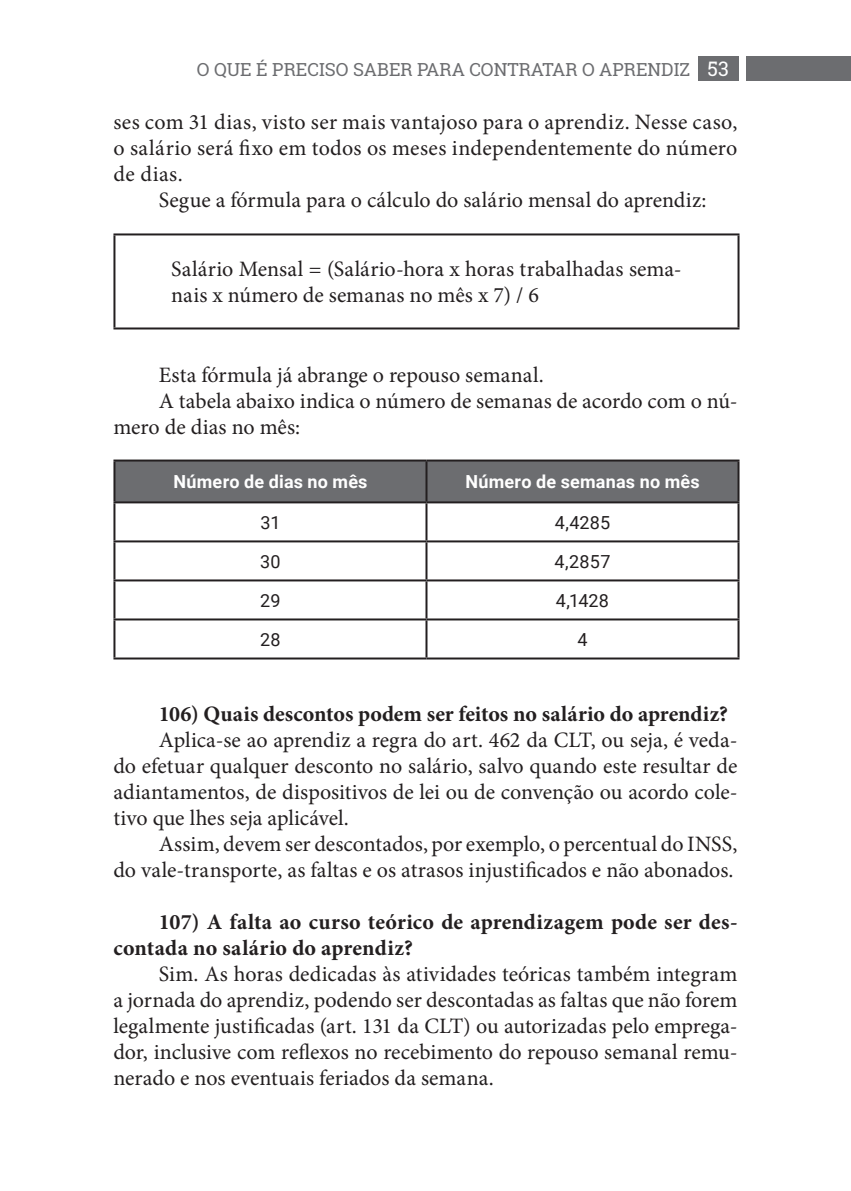
<style>
.page{position:relative;width:851px;height:1191px;background:#fff}
.page>*{position:absolute;margin:0;border:0;box-sizing:border-box;transform-origin:0 0}
.t1{font:22px/26px "Minion Pro";color:#231f20;text-align:justify}
.t2{font:700 22px/26px "Minion Pro";letter-spacing:.005em;color:#231f20}
.t3{font:18px "Roboto Slab";color:#6c6d70}
.t4{font:700 18px "Roboto";letter-spacing:.01em;color:#fff}
.t5{font:18px "Roboto";letter-spacing:.01em;color:#231f20}
.s1{font-size:20px;color:#fff}
</style>
<div class="page">
<div style="left:746px;top:56px;width:104px;height:25px;background:#6c6d70"></div>
<div style="left:697px;top:56px;width:41px;height:25px;background:#6c6d70"></div>
<hr style="left:113px;top:233px;width:626px;height:2px;background:#231f20">
<hr style="left:113px;top:235px;width:2px;height:92px;background:#231f20">
<hr style="left:737px;top:235px;width:2px;height:92px;background:#231f20">
<hr style="left:113px;top:327px;width:626px;height:2px;background:#231f20">
<div style="left:115px;top:461px;width:622px;height:40px;background:#6c6d70"></div>
<hr style="left:425px;top:503px;width:2px;height:37px;background:#231f20">
<hr style="left:113px;top:540px;width:313px;height:2px;background:#231f20">
<hr style="left:426px;top:540px;width:313px;height:2px;background:#231f20">
<hr style="left:425px;top:542px;width:2px;height:37px;background:#231f20">
<hr style="left:113px;top:579px;width:313px;height:2px;background:#231f20">
<hr style="left:426px;top:579px;width:313px;height:2px;background:#231f20">
<hr style="left:425px;top:581px;width:2px;height:37px;background:#231f20">
<hr style="left:113px;top:618px;width:313px;height:2px;background:#231f20">
<hr style="left:426px;top:618px;width:313px;height:2px;background:#231f20">
<hr style="left:425px;top:620px;width:2px;height:37px;background:#231f20">
<hr style="left:425px;top:461px;width:2px;height:40px;background:#231f20">
<hr style="left:113px;top:503px;width:2px;height:37px;background:#231f20">
<hr style="left:737px;top:503px;width:2px;height:37px;background:#231f20">
<hr style="left:113px;top:542px;width:2px;height:37px;background:#231f20">
<hr style="left:737px;top:542px;width:2px;height:37px;background:#231f20">
<hr style="left:113px;top:581px;width:2px;height:37px;background:#231f20">
<hr style="left:737px;top:581px;width:2px;height:37px;background:#231f20">
<hr style="left:113px;top:620px;width:2px;height:37px;background:#231f20">
<hr style="left:737px;top:620px;width:2px;height:37px;background:#231f20">
<hr style="left:113px;top:657px;width:313px;height:2px;background:#231f20">
<hr style="left:426px;top:657px;width:313px;height:2px;background:#231f20">
<hr style="left:113px;top:459px;width:313px;height:2px;background:#231f20">
<hr style="left:113px;top:461px;width:2px;height:40px;background:#231f20">
<hr style="left:426px;top:459px;width:313px;height:2px;background:#231f20">
<hr style="left:737px;top:461px;width:2px;height:40px;background:#231f20">
<hr style="left:113px;top:501px;width:313px;height:2px;background:#231f20">
<hr style="left:426px;top:501px;width:313px;height:2px;background:#231f20">
<p class="t3" style="left:197px;top:57px;width:533px">O QUE É PRECISO SABER PARA CONTRATAR O APRENDIZ <span class="s1">53</span></p>
<p class="t1" style="left:113px;top:109px;width:625px">ses com 31 dias, visto ser mais vantajoso para o aprendiz. Nesse caso, o salário será fixo em todos os meses independentemente do número de dias.</p>
<p class="t1" style="left:159px;top:187px;width:549px">Segue a fórmula para o cálculo do salário mensal do aprendiz:</p>
<p class="t1" style="left:171px;top:256px;width:512px">Salário Mensal = (Salário-hora x horas trabalhadas sema&shy;nais x número de semanas no mês x 7) / 6</p>
<p class="t1" style="left:159px;top:361px;width:386px">Esta fórmula já abrange o repouso semanal.</p>
<p class="t1" style="left:159px;top:387px;width:580px">A tabela abaixo indica o número de semanas de acordo com o nú-</p>
<p class="t1" style="left:113px;top:413px;width:188px">mero de dias no mês:</p>
<p class="t4" style="left:173px;top:469px;width:196px">Número de dias no mês</p>
<p class="t4" style="left:465px;top:469px;width:236px">Número de semanas no mês</p>
<p class="t5" style="left:260px;top:509px;width:22px">31</p>
<p class="t5" style="left:554px;top:509px;width:57px">4,4285</p>
<p class="t5" style="left:260px;top:548px;width:22px">30</p>
<p class="t5" style="left:554px;top:548px;width:57px">4,2857</p>
<p class="t5" style="left:260px;top:587px;width:22px">29</p>
<p class="t5" style="left:556px;top:587px;width:55px">4,1428</p>
<p class="t5" style="left:260px;top:626px;width:22px">28</p>
<p class="t5" style="left:577px;top:626px;width:12px">4</p>
<p class="t2" style="left:159px;top:700px;width:570px">106) Quais descontos podem ser feitos no salário do aprendiz?</p>
<p class="t1" style="left:113px;top:726px;width:625px;text-indent:45px">Aplica-se ao aprendiz a regra do art. 462 da CLT, ou seja, é veda&shy;do efetuar qualquer desconto no salário, salvo quando este resultar de adiantamentos, de dispositivos de lei ou de convenção ou acordo cole&shy;tivo que lhes seja aplicável.</p>
<p class="t1" style="left:113px;top:830px;width:625px;text-align:right">Assim, devem ser descontados, por exemplo, o percentual do INSS,<br>do vale-transporte, as faltas e os atrasos injustificados e não abonados.</p>
<p class="t2" style="left:113px;top:908px;width:625px;text-indent:45px">107) A falta ao curso teórico de aprendizagem pode ser des&shy;contada no salário do aprendiz?</p>
<p class="t1" style="left:113px;top:960px;width:625px;text-indent:45px">Sim. As horas dedicadas às atividades teóricas também integram a jornada do aprendiz, podendo ser descontadas as faltas que não forem legalmente justificadas (art. 131 da CLT) ou autorizadas pelo emprega&shy;dor, inclusive com reflexos no recebimento do repouso semanal remu&shy;nerado e nos eventuais feriados da semana.</p>
</div>
